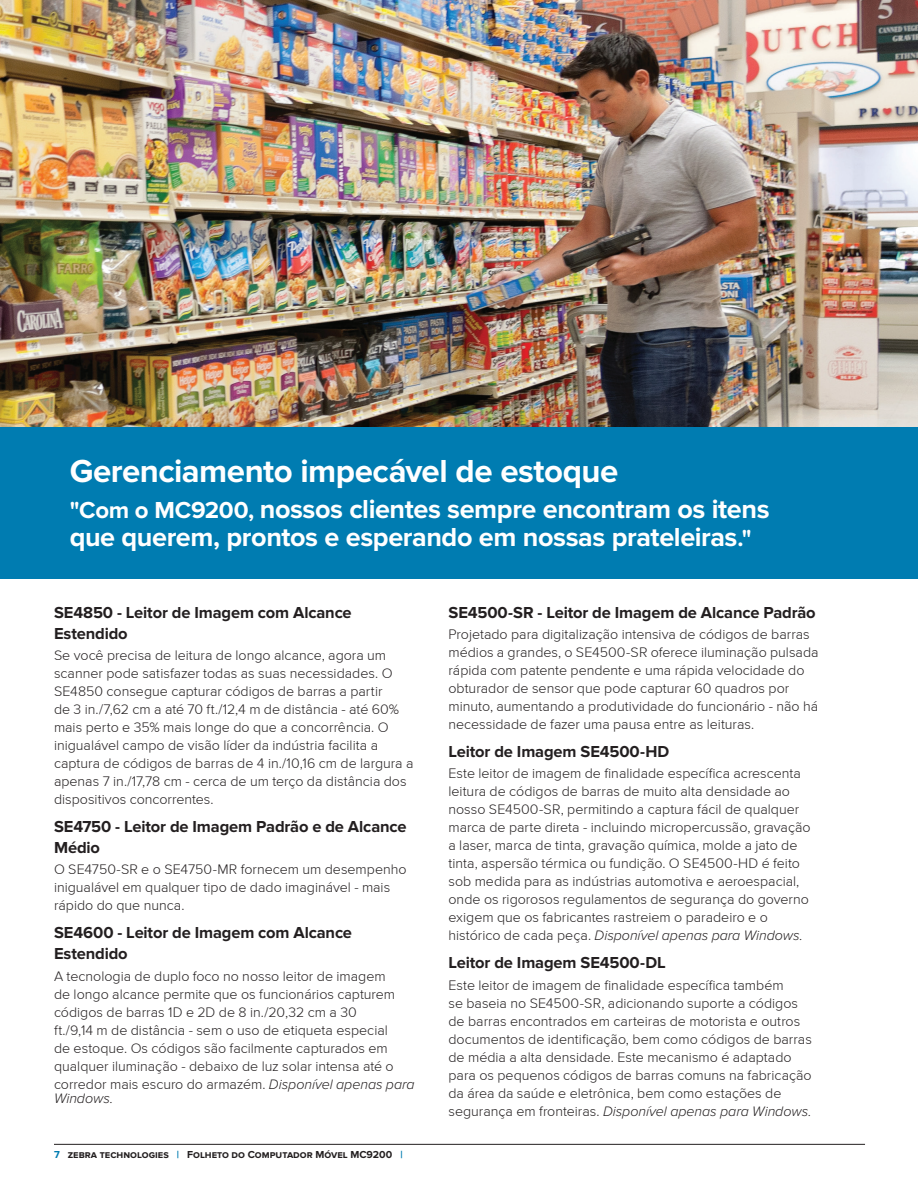
<style>
.page{position:relative;width:918px;height:1188px;background:#fff}
.page>*{position:absolute;margin:0;border:0;box-sizing:border-box;transform-origin:0 0}
.Title_Headline{font:700 33px "Proxima Nova";letter-spacing:-.02em;color:#fff}
.Title_Headline-2{font:700 27px/28.5px "Proxima Nova";letter-spacing:-.015em;color:#fff}
.LEVEL_3_Heading-Blac{font:700 16.5px/21px "Proxima Nova";letter-spacing:-.005em;color:#231f20}
.Body_Copy{font:300 14.25px/18px "Proxima Nova";color:#231f20}
.Body_Copy-2{font:italic 300 14.25px "Proxima Nova";letter-spacing:-.005em;color:#231f20}
.t1{font:700 10.5px "Proxima Nova";color:#231f20}
.s1{font-size:24px}
.s2{font-style:italic}
.s3{color:#007cb1}
</style>
<div class="page">
<hr style="left:54px;top:1144px;width:811px;height:1px;background:#231f20">
<img style="left:0;top:0;width:918px;height:428px">
<div style="left:0;top:428px;width:918px;height:151px;background:#007cb1"></div>
<p class="Title_Headline" style="left:70px;top:453px;width:550px">Gerenciamento impecável de estoque</p>
<p class="Title_Headline-2" style="left:70px;top:496px;width:701px"><span class="s1">"Com o MC9200,</span> nossos clientes sempre encontram os itens que querem, prontos e esperando em nossas prateleiras<span class="s1">."</span></p>
<p class="LEVEL_3_Heading-Blac" style="left:54px;top:602px;width:299px">SE4850 - Leitor de Imagem com Alcance<br>Estendido</p>
<p class="Body_Copy" style="left:54px;top:647px;width:361px">Se você precisa de leitura de longo alcance, agora um scanner pode satisfazer todas as suas necessidades. O SE4850 consegue capturar códigos de barras a partir<br>de 3 in./7,62 cm a até 70 ft./12,4 m de distância - até 60% mais perto e 35% mais longe do que a concorrência. O inigualável campo de visão líder da indústria facilita a captura de códigos de barras de 4 in./10,16 cm de largura a apenas 7 in./17,78 cm - cerca de um terço da distância dos dispositivos concorrentes.</p>
<p class="LEVEL_3_Heading-Blac" style="left:54px;top:817px;width:354px">SE4750 - Leitor de Imagem Padrão e de Alcance<br>Médio</p>
<p class="Body_Copy" style="left:54px;top:861px;width:354px">O SE4750-SR e o SE4750-MR fornecem um desempenho inigualável em qualquer tipo de dado imaginável - mais rápido do que nunca.</p>
<p class="LEVEL_3_Heading-Blac" style="left:54px;top:923px;width:300px">SE4600 - Leitor de Imagem com Alcance<br>Estendido</p>
<p class="Body_Copy" style="left:54px;top:967px;width:362px">A tecnologia de duplo foco no nosso leitor de imagem<br>de longo alcance permite que os funcionários capturem códigos de barras 1D e 2D de 8 in./20,32 cm a 30<br>ft./9,14 m de distância - sem o uso de etiqueta especial<br>de estoque. Os códigos são facilmente capturados em qualquer iluminação - debaixo de luz solar intensa até o corredor mais escuro do armazém. <span class="s2">Disponível apenas para</span></p>
<p class="Body_Copy-2" style="left:54px;top:1090px;width:61px">Windows.</p>
<p class="t1" style="left:54px;top:1148px;width:350px"><span class="s3">7</span> zebra technologies <span class="s3">|</span> Folheto do Computador Móvel MC9200 <span class="s3">|</span></p>
<p class="LEVEL_3_Heading-Blac" style="left:448px;top:602px;width:369px">SE4500-SR - Leitor de Imagem de Alcance Padrão</p>
<p class="Body_Copy" style="left:448px;top:626px;width:372px">Projetado para digitalização intensiva de códigos de barras médios a grandes, o SE4500-SR oferece iluminação pulsada rápida com patente pendente e uma rápida velocidade do obturador de sensor que pode capturar 60 quadros por minuto, aumentando a produtividade do funcionário - não há necessidade de fazer uma pausa entre as leituras.</p>
<p class="LEVEL_3_Heading-Blac" style="left:448px;top:742px;width:222px">Leitor de Imagem SE4500-HD</p>
<p class="Body_Copy" style="left:448px;top:765px;width:364px">Este leitor de imagem de finalidade específica acrescenta leitura de códigos de barras de muito alta densidade ao nosso SE4500-SR, permitindo a captura fácil de qualquer marca de parte direta - incluindo micropercussão, gravação a laser, marca de tinta, gravação química, molde a jato de tinta, aspersão térmica ou fundição. O SE4500-HD é feito sob medida para as indústrias automotiva e aeroespacial, onde os rigorosos regulamentos de segurança do governo exigem que os fabricantes rastreiem o paradeiro e o histórico de cada peça. <span class="s2">Disponível apenas para Windows.</span></p>
<p class="LEVEL_3_Heading-Blac" style="left:448px;top:953px;width:219px">Leitor de Imagem SE4500-DL</p>
<p class="Body_Copy" style="left:448px;top:976px;width:365px">Este leitor de imagem de finalidade específica também<br>se baseia no SE4500-SR, adicionando suporte a códigos de barras encontrados em carteiras de motorista e outros documentos de identificação, bem como códigos de barras de média a alta densidade. Este mecanismo é adaptado para os pequenos códigos de barras comuns na fabricação da área da saúde e eletrônica, bem como estações de segurança em fronteiras. <span class="s2">Disponível apenas para Windows.</span></p>
</div>
